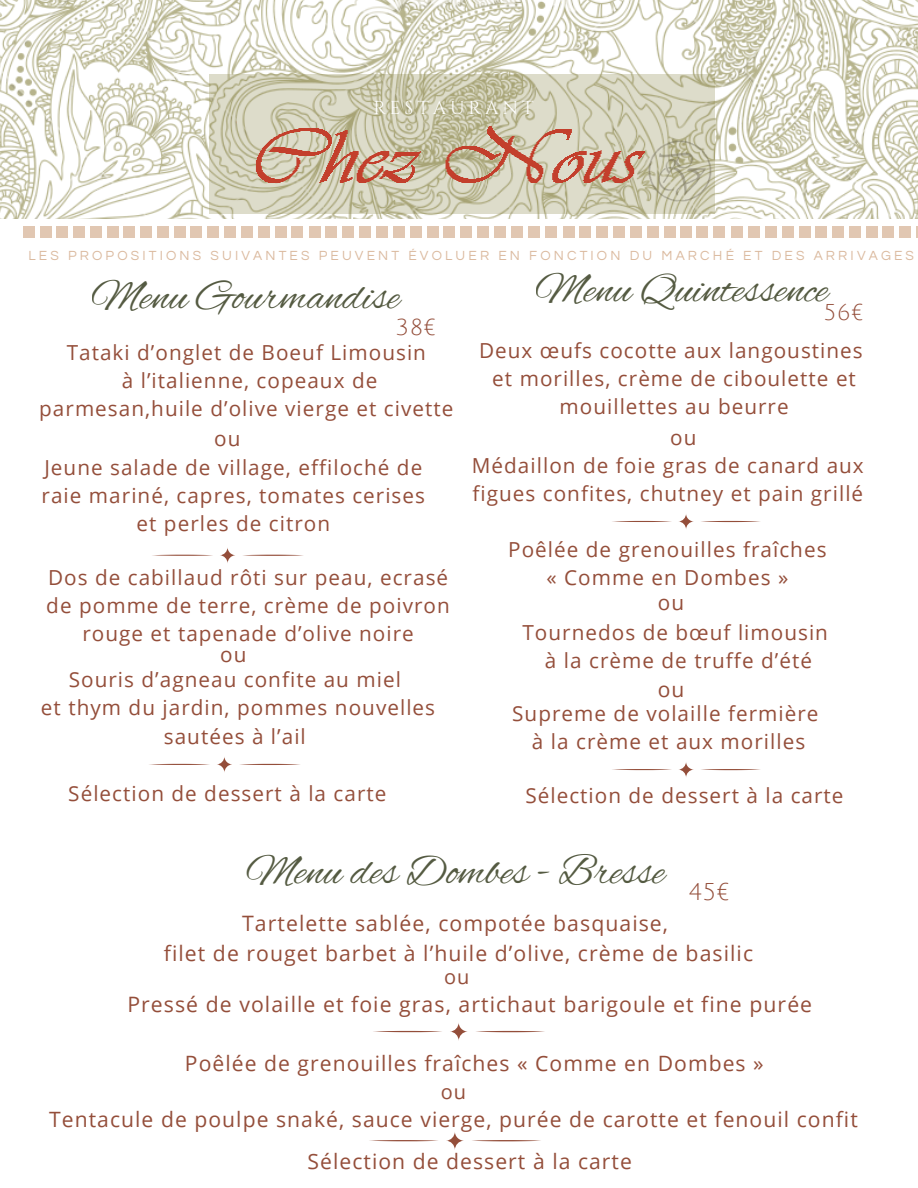
<style>
.page{position:relative;width:918px;height:1188px;background:#fff}
.page>*{position:absolute;margin:0;border:0;box-sizing:border-box;transform-origin:0 0}
.t1{font:43.35px "Alex Brush";color:#394023}
.t2{font:23.55px "Julius Sans One";color:#944e3a}
.t3{font:22.5px "Julius Sans One";color:#944e3a}
.t4{font:22.2px "Julius Sans One";color:#944e3a}
.t5{font:21.3px/29.2px "Open Sans";letter-spacing:.05em;color:#944e3a;text-align:center}
.t6{font:21.15px "Open Sans";letter-spacing:.05em;color:#944e3a}
.t7{font:21px "Open Sans";color:#944e3a}
.t8{font:20.7px/28.2px "Open Sans";letter-spacing:.05em;color:#944e3a;text-align:center}
.t9{font:19.95px "Open Sans";color:#944e3a}
.t10{font:18.75px "Cinzel";letter-spacing:.21em;color:#fff}
.t11{font:13.65px "Questrial";letter-spacing:.23em;color:#dbba9f}
</style>
<div class="page">
<img style="left:0;top:0;width:918px;height:218px">
<div style="left:40px;top:226px;width:12px;height:11px;background:#e1c7b2"></div>
<div style="left:57px;top:226px;width:11px;height:11px;background:#e1c7b2"></div>
<div style="left:74px;top:226px;width:11px;height:11px;background:#e1c7b2"></div>
<div style="left:23px;top:226px;width:12px;height:11px;background:#e1c7b2"></div>
<div style="left:107px;top:226px;width:12px;height:11px;background:#e1c7b2"></div>
<div style="left:123px;top:226px;width:12px;height:11px;background:#e1c7b2"></div>
<div style="left:140px;top:226px;width:12px;height:11px;background:#e1c7b2"></div>
<div style="left:90px;top:226px;width:12px;height:11px;background:#e1c7b2"></div>
<div style="left:174px;top:226px;width:12px;height:11px;background:#e1c7b2"></div>
<div style="left:191px;top:226px;width:11px;height:11px;background:#e1c7b2"></div>
<div style="left:208px;top:226px;width:11px;height:11px;background:#e1c7b2"></div>
<div style="left:157px;top:226px;width:12px;height:11px;background:#e1c7b2"></div>
<div style="left:241px;top:226px;width:12px;height:11px;background:#e1c7b2"></div>
<div style="left:258px;top:226px;width:12px;height:11px;background:#e1c7b2"></div>
<div style="left:275px;top:226px;width:12px;height:11px;background:#e1c7b2"></div>
<div style="left:224px;top:226px;width:12px;height:11px;background:#e1c7b2"></div>
<div style="left:309px;top:226px;width:11px;height:11px;background:#e1c7b2"></div>
<div style="left:325px;top:226px;width:12px;height:11px;background:#e1c7b2"></div>
<div style="left:342px;top:226px;width:12px;height:11px;background:#e1c7b2"></div>
<div style="left:292px;top:226px;width:11px;height:11px;background:#e1c7b2"></div>
<div style="left:359px;top:226px;width:12px;height:11px;background:#e1c7b2"></div>
<div style="left:393px;top:226px;width:12px;height:11px;background:#e1c7b2"></div>
<div style="left:410px;top:226px;width:12px;height:11px;background:#e1c7b2"></div>
<div style="left:427px;top:226px;width:12px;height:11px;background:#e1c7b2"></div>
<div style="left:376px;top:226px;width:12px;height:11px;background:#e1c7b2"></div>
<div style="left:444px;top:226px;width:11px;height:11px;background:#e1c7b2"></div>
<div style="left:477px;top:226px;width:12px;height:11px;background:#e1c7b2"></div>
<div style="left:494px;top:226px;width:12px;height:11px;background:#e1c7b2"></div>
<div style="left:511px;top:226px;width:12px;height:11px;background:#e1c7b2"></div>
<div style="left:460px;top:226px;width:12px;height:11px;background:#e1c7b2"></div>
<div style="left:528px;top:226px;width:12px;height:11px;background:#e1c7b2"></div>
<div style="left:545px;top:226px;width:12px;height:11px;background:#e1c7b2"></div>
<div style="left:563px;top:226px;width:12px;height:11px;background:#e1c7b2"></div>
<div style="left:596px;top:226px;width:12px;height:11px;background:#e1c7b2"></div>
<div style="left:613px;top:226px;width:12px;height:11px;background:#e1c7b2"></div>
<div style="left:630px;top:226px;width:12px;height:11px;background:#e1c7b2"></div>
<div style="left:579px;top:226px;width:12px;height:11px;background:#e1c7b2"></div>
<div style="left:647px;top:226px;width:12px;height:11px;background:#e1c7b2"></div>
<svg style="left:209px;top:75px;width:505px;height:139px"></svg>
<div style="left:664px;top:226px;width:12px;height:11px;background:#e1c7b2"></div>
<div style="left:680px;top:226px;width:12px;height:11px;background:#e1c7b2"></div>
<div style="left:696px;top:226px;width:12px;height:11px;background:#e1c7b2"></div>
<div style="left:713px;top:226px;width:12px;height:11px;background:#e1c7b2"></div>
<div style="left:731px;top:226px;width:12px;height:11px;background:#e1c7b2"></div>
<svg style="left:220px;top:548px;width:15px;height:15px"></svg>
<svg style="left:243px;top:555px;width:60px;height:1px"></svg>
<svg style="left:152px;top:555px;width:61px;height:1px"></svg>
<svg style="left:217px;top:757px;width:15px;height:15px"></svg>
<svg style="left:240px;top:764px;width:60px;height:1px"></svg>
<svg style="left:149px;top:764px;width:61px;height:1px"></svg>
<svg style="left:450px;top:1023px;width:18px;height:18px"></svg>
<svg style="left:476px;top:1031px;width:69px;height:1px"></svg>
<svg style="left:373px;top:1031px;width:69px;height:1px"></svg>
<svg style="left:446px;top:1132px;width:18px;height:18px"></svg>
<svg style="left:472px;top:1140px;width:69px;height:1px"></svg>
<svg style="left:369px;top:1140px;width:69px;height:1px"></svg>
<svg style="left:679px;top:514px;width:15px;height:15px"></svg>
<svg style="left:701px;top:521px;width:59px;height:1px"></svg>
<svg style="left:612px;top:521px;width:60px;height:1px"></svg>
<svg style="left:679px;top:762px;width:15px;height:15px"></svg>
<svg style="left:701px;top:769px;width:59px;height:1px"></svg>
<svg style="left:612px;top:769px;width:60px;height:1px"></svg>
<div style="left:765px;top:226px;width:12px;height:11px;background:#e1c7b2"></div>
<div style="left:782px;top:226px;width:12px;height:11px;background:#e1c7b2"></div>
<div style="left:799px;top:226px;width:12px;height:11px;background:#e1c7b2"></div>
<div style="left:748px;top:226px;width:12px;height:11px;background:#e1c7b2"></div>
<div style="left:832px;top:226px;width:12px;height:11px;background:#e1c7b2"></div>
<div style="left:849px;top:226px;width:12px;height:11px;background:#e1c7b2"></div>
<div style="left:866px;top:226px;width:12px;height:11px;background:#e1c7b2"></div>
<div style="left:815px;top:226px;width:12px;height:11px;background:#e1c7b2"></div>
<div style="left:899px;top:226px;width:12px;height:11px;background:#e1c7b2"></div>
<svg style="left:916px;top:226px;width:2px;height:11px"></svg>
<div style="left:882px;top:226px;width:12px;height:11px;background:#e1c7b2"></div>
<h4 class="t10" style="left:373px;top:96px;width:162px">RESTAURANT</h4>
<p class="t11" style="left:28px;top:249px;width:887px">LES PROPOSITIONS SUIVANTES PEUVENT ÉVOLUER EN FONCTION DU MARCHÉ ET DES ARRIVAGES</p>
<h1 class="t1" style="left:536px;top:265px;width:294px">Menu Quintessence</h1>
<h1 class="t1" style="left:92px;top:273px;width:309px">Menu Gourmandise</h1>
<h3 class="t4" style="left:824px;top:300px;width:41px">56€</h3>
<p class="t3" style="left:396px;top:316px;width:42px">38€</p>
<h3 class="t8" style="left:39px;top:338px;width:416px">Tataki d’onglet de Boeuf Limousin<br>à l’italienne, copeaux de parmesan,huile d’olive vierge et civette</h3>
<h3 class="t8" style="left:479px;top:336px;width:385px">Deux œufs cocotte aux langoustines et morilles, crème de ciboulette et mouillettes au beurre</h3>
<p class="t8" style="left:214px;top:423px;width:28px">ou</p>
<p class="t8" style="left:42px;top:453px;width:385px">Jeune salade de village, effiloché de raie mariné, capres, tomates cerises et perles de citron</p>
<p class="t8" style="left:46px;top:563px;width:405px">Dos de cabillaud rôti sur peau, ecrasé de pomme de terre, crème de poivron rouge et tapenade d’olive noire</p>
<h1 class="t8" style="left:41px;top:665px;width:396px">Souris d’agneau confite au miel<br>et thym du jardin, pommes nouvelles sautées à l’ail</h1>
<h2 class="t8" style="left:220px;top:640px;width:28px">ou</h2>
<h1 class="t8" style="left:68px;top:779px;width:320px">Sélection de dessert à la carte</h1>
<h3 class="t8" style="left:670px;top:422px;width:28px">ou</h3>
<h3 class="t8" style="left:472px;top:451px;width:393px;text-align:left">Médaillon de foie gras de canard aux figues confites, chutney et pain grillé</h3>
<h3 class="t8" style="left:508px;top:535px;width:320px">Poêlée de grenouilles fraîches « Comme en Dombes »</h3>
<h3 class="t8" style="left:522px;top:618px;width:307px">Tournedos de bœuf limousin à la crème de truffe d’été</h3>
<h3 class="t8" style="left:658px;top:588px;width:28px">ou</h3>
<h3 class="t7" style="left:658px;top:675px;width:28px">ou</h3>
<h3 class="t8" style="left:512px;top:699px;width:308px">Supreme de volaille fermière à la crème et aux morilles</h3>
<p class="t8" style="left:525px;top:781px;width:320px">Sélection de dessert à la carte</p>
<h1 class="t1" style="left:246px;top:847px;width:420px">Menu des Dombes - Bresse</h1>
<h3 class="t2" style="left:689px;top:880px;width:42px">45€</h3>
<h3 class="t5" style="left:164px;top:909px;width:591px">Tartelette sablée, compotée basquaise,<br>filet de rouget barbet à l’huile d’olive, crème de basilic</h3>
<h3 class="t9" style="left:444px;top:963px;width:27px">ou</h3>
<h3 class="t5" style="left:127px;top:989px;width:686px">Pressé de volaille et foie gras, artichaut barigoule et fine purée</h3>
<p class="t6" style="left:185px;top:1049px;width:580px">Poêlée de grenouilles fraîches « Comme en Dombes »</p>
<h3 class="t9" style="left:441px;top:1078px;width:27px">ou</h3>
<h3 class="t6" style="left:49px;top:1104px;width:810px">Tentacule de poulpe snaké, sauce vierge, purée de carotte et fenouil confit</h3>
<h2 class="t6" style="left:308px;top:1147px;width:326px">Sélection de dessert à la carte</h2>
</div>
